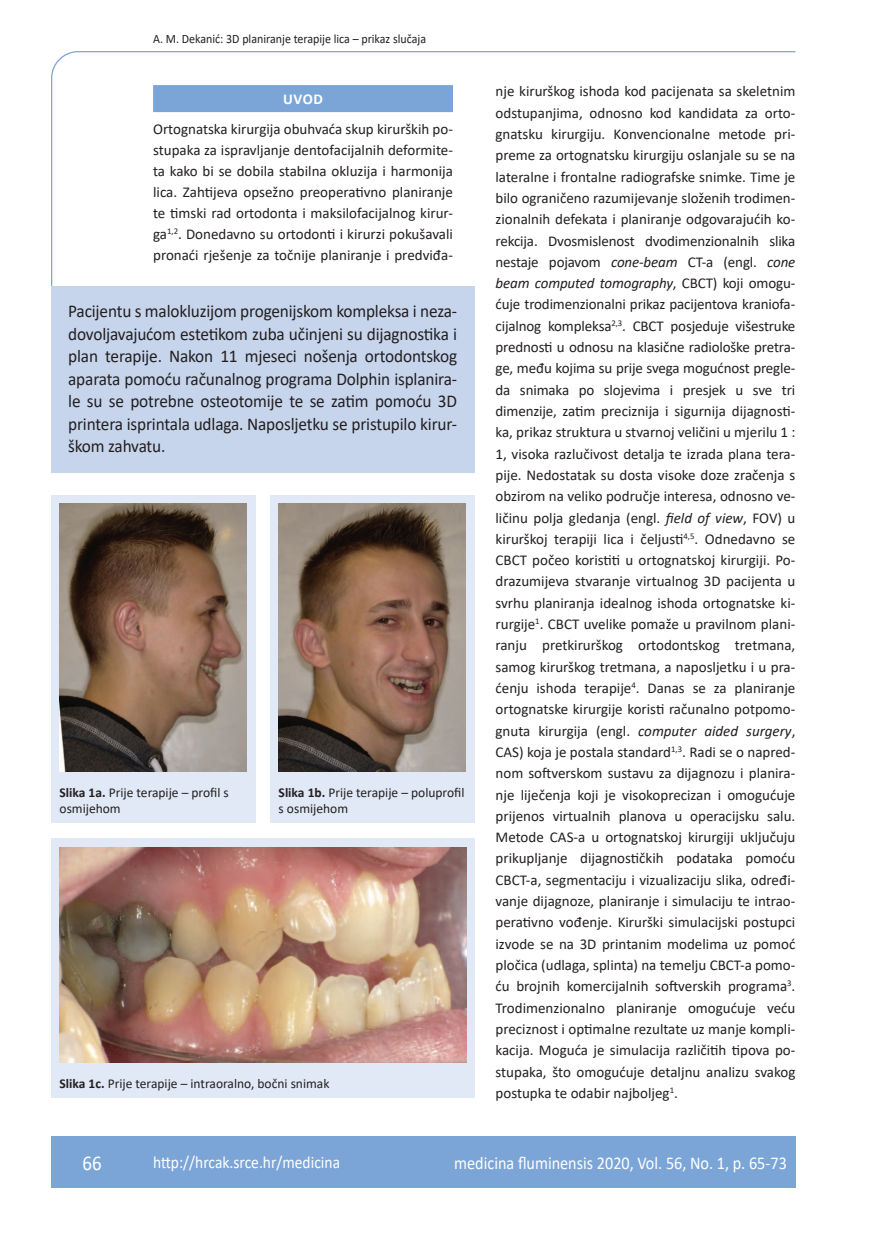
<style>
.page{position:relative;width:872px;height:1234px;background:#fff}
.page>*{position:absolute;margin:0;border:0;box-sizing:border-box;transform-origin:0 0}
.t1{font:21px "Calibri";color:#fff;scale:.9 1}
.anterfile{font:18px/22.5px "Calibri";letter-spacing:-.01em;color:#231f20;text-align:justify;scale:.96 1}
.t2{font:18px "Calibri";color:#fff;scale:.9 1}
.t3{font:17.25px "Calibri";color:#fff;scale:.9 1}
.osnovni_tekst{font:15px/21.3px "Calibri";color:#231f20;text-align:justify}
.naslov_ruler{font:700 15px "Calibri";color:#fff}
.potpis_slika{font:13.5px/16.5px "Calibri";color:#231f20}
.glava{font:12.75px "Calibri";color:#231f20;scale:.94 1}
.s1{font-weight:700}
.s2{font-style:italic}
</style>
<div class="page">
<svg style="left:51px;top:51px;width:745px;height:275px"></svg>
<div style="left:51px;top:1135px;width:744px;height:51px;background:#7ca5d7"></div>
<div style="left:153px;top:85px;width:300px;height:27px;background:#7ca5d7"></div>
<div style="left:51px;top:286px;width:423px;height:187px;background:#c6d5ec"></div>
<div style="left:51px;top:495px;width:204px;height:327px;background:#e1e9f6"></div>
<img style="left:60px;top:503px;width:187px;height:268px">
<div style="left:270px;top:495px;width:204px;height:327px;background:#e1e9f6"></div>
<img style="left:279px;top:503px;width:187px;height:268px">
<div style="left:51px;top:838px;width:423px;height:259px;background:#e1e9f6"></div>
<img style="left:60px;top:847px;width:407px;height:215px">
<p class="glava" style="left:153px;top:29px;width:292px">A. M. Dekanić: 3D planiranje terapije lica – prikaz slučaja</p>
<p class="naslov_ruler" style="left:283px;top:88px;width:41px">UVOD</p>
<p class="osnovni_tekst" style="left:153px;top:118px;width:301px">Ortognatska kirurgija obuhvaća skup kirurških po&shy;stupaka za ispravljanje dentofacijalnih deformite&shy;ta kako bi se dobila stabilna okluzija i harmonija lica. Zahtijeva opsežno preoperativno planiranje te timski rad ortodonta i maksilofacijalnog kirur&shy;ga<sup>1,2</sup>. Donedavno su ortodonti i kirurzi pokušavali pronaći rješenje za točnije planiranje i predviđa-</p>
<p class="anterfile" style="left:68px;top:299px;width:407px">Pacijentu s malokluzijom progenijskom kompleksa i neza&shy;dovoljavajućom estetikom zuba učinjeni su dijagnostika i plan terapije. Nakon 11 mjeseci nošenja ortodontskog aparata pomoću računalnog programa Dolphin isplanira&shy;le su se potrebne osteotomije te se zatim pomoću 3D printera isprintala udlaga. Naposljetku se pristupilo kirur&shy;škom zahvatu.</p>
<p class="potpis_slika" style="left:60px;top:783px;width:171px"><span class="s1">Slika 1a.</span> Prije terapije – profil s osmijehom</p>
<p class="potpis_slika" style="left:279px;top:783px;width:187px"><span class="s1">Slika 1b.</span> Prije terapije – poluprofil s osmijehom</p>
<p class="potpis_slika" style="left:60px;top:1074px;width:271px"><span class="s1">Slika 1c.</span> Prije terapije – intraoralno, bočni snimak</p>
<p class="osnovni_tekst" style="left:495px;top:80px;width:301px">nje kirurškog ishoda kod pacijenata sa skeletnim odstupanjima, odnosno kod kandidata za orto&shy;gnatsku kirurgiju. Konvencionalne metode pri&shy;preme za ortognatsku kirurgiju oslanjale su se na lateralne i frontalne radiografske snimke. Time je bilo ograničeno razumijevanje složenih trodimen&shy;zionalnih defekata i planiranje odgovarajućih ko&shy;rekcija. Dvosmislenost dvodimenzionalnih slika nestaje pojavom <span class="s2">cone-beam</span> CT-a (engl. <span class="s2">cone beam computed tomography</span>, CBCT) koji omogu&shy;ćuje trodimenzionalni prikaz pacijentova kraniofa&shy;cijalnog kompleksa<sup>2,3</sup>. CBCT posjeduje višestruke prednosti u odnosu na klasične radiološke pretra&shy;ge, među kojima su prije svega mogućnost pregle&shy;da snimaka po slojevima i presjek u sve tri dimenzije, zatim preciznija i sigurnija dijagnosti&shy;ka, prikaz struktura u stvarnoj veličini u mjerilu 1 :<br>1, visoka razlučivost detalja te izrada plana tera&shy;pije. Nedostatak su dosta visoke doze zračenja s obzirom na veliko područje interesa, odnosno ve&shy;ličinu polja gledanja (engl. <span class="s2">field of view</span>, FOV) u kirurškoj terapiji lica i čeljusti<sup>4,5</sup>. Odnedavno se CBCT počeo koristiti u ortognatskoj kirurgiji. Po&shy;drazumijeva stvaranje virtualnog 3D pacijenta u svrhu planiranja idealnog ishoda ortognatske ki&shy;rurgije<sup>1</sup>. CBCT uvelike pomaže u pravilnom plani&shy;ranju pretkirurškog ortodontskog tretmana, samog kirurškog tretmana, a naposljetku i u pra&shy;ćenju ishoda terapije<sup>4</sup>. Danas se za planiranje ortognatske kirurgije koristi računalno potpomo&shy;gnuta kirurgija (engl. <span class="s2">computer aided surgery</span>, CAS) koja je postala standard<sup>1,3</sup>. Radi se o napred&shy;nom softverskom sustavu za dijagnozu i planira&shy;nje liječenja koji je visokoprecizan i omogućuje prijenos virtualnih planova u operacijsku salu.<br>Metode CAS-a u ortognatskoj kirurgiji uključuju prikupljanje dijagnostičkih podataka pomoću CBCT-a, segmentaciju i vizualizaciju slika, određi&shy;vanje dijagnoze, planiranje i simulaciju te intrao&shy;perativno vođenje. Kirurški simulacijski postupci izvode se na 3D printanim modelima uz pomoć pločica (udlaga, splinta) na temelju CBCT-a pomo&shy;ću brojnih komercijalnih softverskih programa<sup>3</sup>.<br>Trodimenzionalno planiranje omogućuje veću preciznost i optimalne rezultate uz manje kompli&shy;kacija. Moguća je simulacija različitih tipova po&shy;stupaka, što omogućuje detaljnu analizu svakog postupka te odabir najboljeg<sup>1</sup>.</p>
<p class="t1" style="left:82px;top:1147px;width:23px">66</p>
<p class="t3" style="left:153px;top:1149px;width:209px">http://hrcak.srce.hr/medicina</p>
<p class="t2" style="left:454px;top:1149px;width:371px">medicina fluminensis 2020, Vol. 56, No. 1, p. 65-73</p>
</div>
